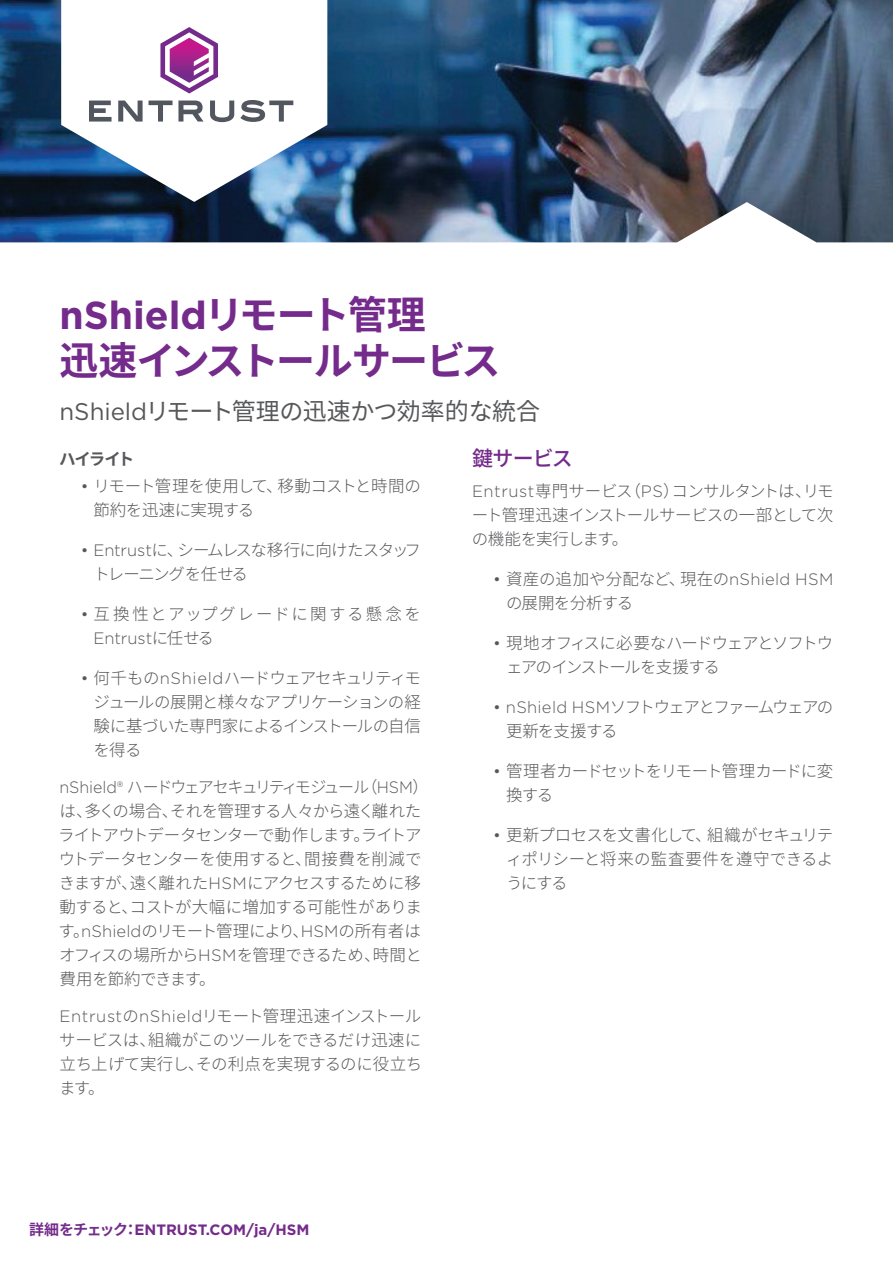
<style>
.page{position:relative;width:893px;height:1263px;background:#fff}
.page>*{position:absolute;margin:0;border:0;box-sizing:border-box;transform-origin:0 0}
.t1{font:700 39px "Gotham";color:#742b8b}
.t2{font:700 39px "Noto Sans CJ Kjp";letter-spacing:-.05em;color:#742b8b}
.t3{font:24px "Noto Sans CJ Kjp";letter-spacing:-.02em;color:#57585a}
.t4{font:500 21px "Noto Sans CJ Kjp";letter-spacing:-.04em;color:#742b8b}
.t5{font:300 16.5px/24px "Noto Sans CJ Kjp";letter-spacing:-.045em;color:#57585a}
.t6{font:300 16.5px/24px "Noto Sans CJ Kjp";letter-spacing:-.07em;color:#57585a}
.t7{font:300 16.5px/24px "Noto Sans CJ Kjp";letter-spacing:-.015em;color:#57585a}
.t8{font:300 16.5px/24px "Noto Sans CJ Kjp";letter-spacing:-.095em;color:#57585a}
.t9{font:300 16.5px "Noto Sans CJ Kjp";letter-spacing:.1em;color:#57585a}
.t10{font:300 16.5px "Gotham";letter-spacing:-.005em;color:#57585a}
.t11{font:700 16.5px "Noto Sans CJ Kjp";letter-spacing:-.1em;color:#57585a}
.t12{font:700 15px "Gotham";color:#742b8b}
.s1{font-family:"Noto Sans CJ Kjp"}
.s2{font-family:"Gotham"}
</style>
<div class="page">
<img style="left:0;top:0;width:893px;height:242px">
<h1 class="t1" style="left:60px;top:289px;width:368px">nShield<span class="s1">リモート管理</span></h1>
<h1 class="t2" style="left:60px;top:339px;width:442px">迅速インストールサービス</h1>
<h2 class="t3" style="left:60px;top:397px;width:482px"><span class="s2">nShield</span>リモート管理の迅速かつ効率的な統合</h2>
<p class="t11" style="left:59px;top:450px;width:77px">ハイライト</p>
<p class="t5" style="left:94px;top:474px;width:329px;text-indent:-13px"><span class="s2">•</span> リモート管理を使用して、移動コストと時間の節約を迅速に実現する</p>
<p class="t5" style="left:94px;top:538px;width:329px;text-indent:-13px"><span class="s2">• Entrust</span>に、シームレスな移行に向けたスタッフトレーニングを任せる</p>
<p class="t9" style="left:81px;top:605px;width:342px"><span class="s2">•</span> 互換性とアップグレードに関する懸念を</p>
<p class="t10" style="left:94px;top:628px;width:122px">Entrust<span class="s1">に任せる</span></p>
<p class="t5" style="left:94px;top:666px;width:329px;text-align:justify;text-indent:-13px"><span class="s2">•</span> 何千もの<span class="s2">nShield</span>ハードウェアセキュリティモジュールの展開と様々なアプリケーションの経験に基づいた専門家によるインストールの自信を得る</p>
<p class="t5" style="left:58px;top:775px;width:372px"><span class="s2">nShield®</span> ハードウェアセキュリティモジュール（<span class="s2">HSM</span>）は、多くの場合、それを管理する人々から遠く離れたライトアウトデータセンターで動作します。ライトアウトデータセンターを使用すると、間接費を削減できますが、遠く離れた<span class="s2">HSM</span>にアクセスするために移動すると、コストが大幅に増加する可能性があります。<span class="s2">nShield</span>のリモート管理により、<span class="s2">HSM</span>の所有者はオフィスの場所から<span class="s2">HSM</span>を管理できるため、時間と費用を節約できます。</p>
<p class="t5" style="left:59px;top:1004px;width:365px;text-align:justify"><span class="s2">Entrust</span>の<span class="s2">nShield</span>リモート管理迅速インストールサービスは、組織がこのツールをできるだけ迅速に立ち上げて実行し、その利点を実現するのに役立ちます。</p>
<p class="t4" style="left:472px;top:447px;width:102px">鍵サービス</p>
<p class="t5" style="left:472px;top:479px;width:363px;text-align:justify"><span class="s2">Entrust</span>専門サービス（<span class="s2">PS</span>）コンサルタントは、リモート管理迅速インストールサービスの一部として次の機能を実行します。</p>
<p class="t7" style="left:506px;top:567px;width:329px;text-indent:-13px"><span class="s2">•</span> 資産の追加や分配など、現在の<span class="s2">nShield HSM</span>の展開を分析する</p>
<p class="t6" style="left:506px;top:631px;width:329px;text-indent:-13px"><span class="s2">•</span> 現地オフィスに必要なハードウェアとソフトウェアのインストールを支援する</p>
<p class="t8" style="left:506px;top:695px;width:329px;text-indent:-13px"><span class="s2">• nShield HSM</span>ソフトウェアとファームウェアの更新を支援する</p>
<p class="t5" style="left:506px;top:759px;width:329px;text-indent:-13px"><span class="s2">•</span> 管理者カードセットをリモート管理カードに変換する</p>
<p class="t5" style="left:506px;top:823px;width:329px;text-align:justify;text-indent:-13px"><span class="s2">•</span> 更新プロセスを文書化して、組織がセキュリティポリシーと将来の監査要件を遵守できるようにする</p>
<p class="t12" style="left:29px;top:1219px;width:282px"><span class="s1">詳細をチェック：</span>ENTRUST.COM/ja/HSM</p>
</div>
